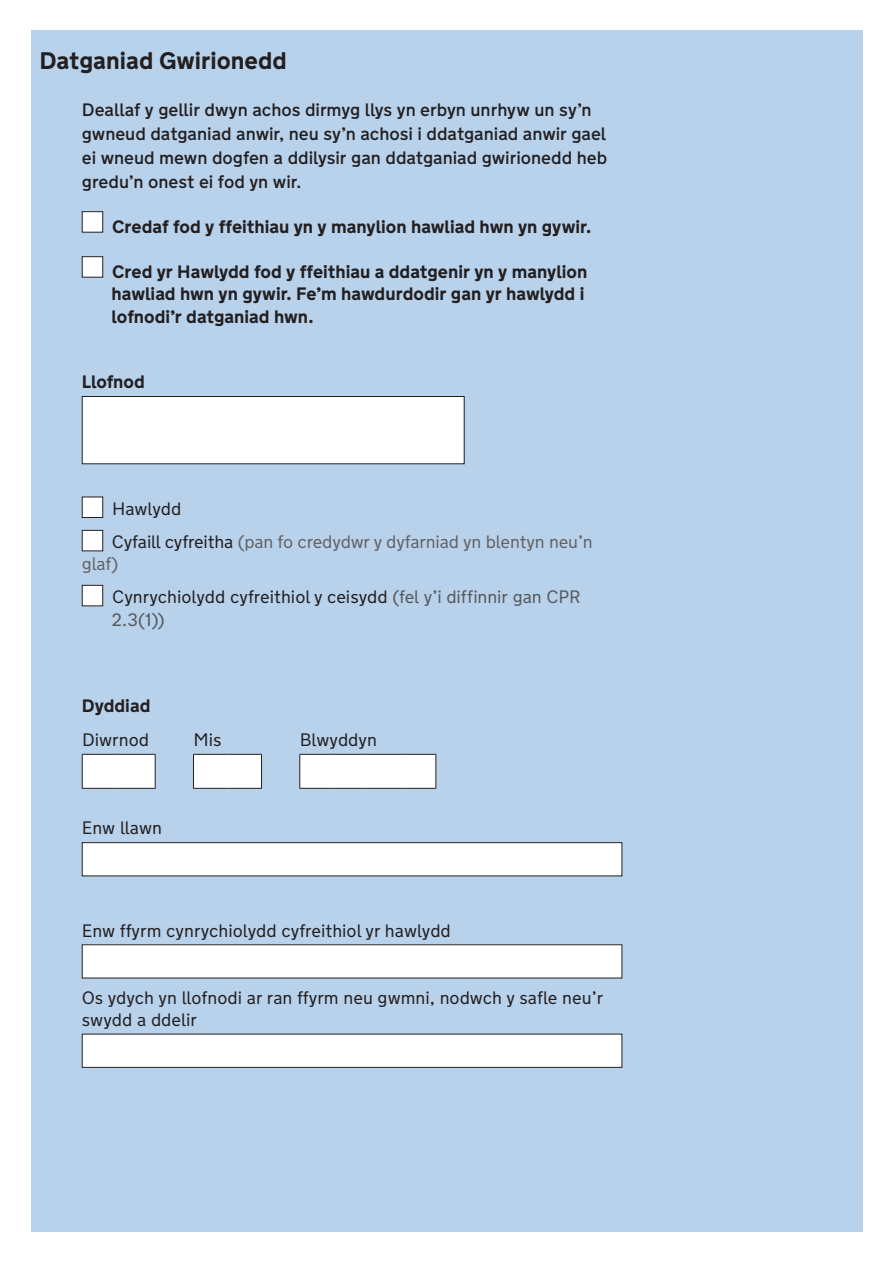
<style>
.page{position:relative;width:893px;height:1263px;background:#fff}
.page>*{position:absolute;margin:0;border:0;box-sizing:border-box;transform-origin:0 0}
.Part_-_Headings{font:700 24px "NTA";color:#231f20}
.t1{font:300 18px/22.5px "NTA";color:#231f20}
.t2{font:500 18px/24px "NTA";letter-spacing:-.005em;color:#231f20}
.Questions{font:700 18px/22.5px "NTA";color:#231f20}
.t3{font:300 18px/21.6px "NTA";letter-spacing:-.01em;color:#636366}
.s1{color:#231f20}
.s2{color:#57585a}
</style>
<div class="page">
<div style="left:31px;top:30px;width:832px;height:1202px;background:#b8d2ec"></div>
<div style="left:82px;top:212px;width:21px;height:20px;background:#fff"></div>
<div style="left:82px;top:211px;width:21px;height:22px;border:1px solid #231f20"></div>
<div style="left:82px;top:257px;width:21px;height:20px;background:#fff"></div>
<div style="left:82px;top:256px;width:21px;height:22px;border:1px solid #231f20"></div>
<div style="left:82px;top:396px;width:382px;height:68px;background:#fff"></div>
<div style="left:82px;top:396px;width:383px;height:68px;border:1px solid #231f20"></div>
<div style="left:82px;top:497px;width:21px;height:20px;background:#fff"></div>
<div style="left:82px;top:497px;width:21px;height:21px;border:1px solid #231f20"></div>
<div style="left:82px;top:530px;width:21px;height:21px;background:#fff"></div>
<div style="left:82px;top:530px;width:21px;height:21px;border:1px solid #231f20"></div>
<div style="left:82px;top:585px;width:21px;height:21px;background:#fff"></div>
<div style="left:82px;top:585px;width:21px;height:21px;border:1px solid #231f20"></div>
<svg style="left:83px;top:755px;width:352px;height:33px"></svg>
<hr style="left:82px;top:754px;width:34px;height:1px;background:#231f20">
<hr style="left:82px;top:755px;width:1px;height:33px;background:#231f20">
<hr style="left:116px;top:754px;width:40px;height:1px;background:#231f20">
<hr style="left:155px;top:755px;width:1px;height:33px;background:#231f20">
<hr style="left:82px;top:788px;width:34px;height:1px;background:#231f20">
<hr style="left:116px;top:788px;width:40px;height:1px;background:#231f20">
<hr style="left:193px;top:754px;width:34px;height:1px;background:#231f20">
<hr style="left:193px;top:755px;width:1px;height:33px;background:#231f20">
<hr style="left:227px;top:754px;width:35px;height:1px;background:#231f20">
<hr style="left:261px;top:755px;width:1px;height:33px;background:#231f20">
<hr style="left:193px;top:788px;width:34px;height:1px;background:#231f20">
<hr style="left:227px;top:788px;width:35px;height:1px;background:#231f20">
<hr style="left:299px;top:754px;width:35px;height:1px;background:#231f20">
<hr style="left:299px;top:755px;width:1px;height:33px;background:#231f20">
<hr style="left:334px;top:754px;width:34px;height:1px;background:#231f20">
<hr style="left:368px;top:754px;width:34px;height:1px;background:#231f20">
<hr style="left:402px;top:754px;width:34px;height:1px;background:#231f20">
<hr style="left:435px;top:755px;width:1px;height:33px;background:#231f20">
<hr style="left:299px;top:788px;width:35px;height:1px;background:#231f20">
<hr style="left:334px;top:788px;width:34px;height:1px;background:#231f20">
<hr style="left:368px;top:788px;width:34px;height:1px;background:#231f20">
<hr style="left:402px;top:788px;width:34px;height:1px;background:#231f20">
<div style="left:82px;top:843px;width:540px;height:33px;background:#fff"></div>
<div style="left:82px;top:842px;width:540px;height:34px;border:1px solid #231f20"></div>
<div style="left:82px;top:945px;width:540px;height:33px;background:#fff"></div>
<div style="left:82px;top:944px;width:540px;height:34px;border:1px solid #231f20"></div>
<div style="left:82px;top:1034px;width:540px;height:33px;background:#fff"></div>
<div style="left:82px;top:1034px;width:540px;height:34px;border:1px solid #231f20"></div>
<p class="Part_-_Headings" style="left:39px;top:46px;width:249px">Datganiad Gwirionedd</p>
<p class="t2" style="left:82px;top:97px;width:527px">Deallaf y gellir dwyn achos dirmyg llys yn erbyn unrhyw un sy’n gwneud datganiad anwir, neu sy’n achosi i ddatganiad anwir gael ei wneud mewn dogfen a ddilysir gan ddatganiad gwirionedd heb gredu’n onest ei fod yn wir.</p>
<p class="Questions" style="left:112px;top:215px;width:481px">Credaf fod y ffeithiau yn y manylion hawliad hwn yn gywir.</p>
<p class="Questions" style="left:112px;top:260px;width:477px">Cred yr Hawlydd fod y ffeithiau a ddatgenir yn y manylion hawliad hwn yn gywir. Fe’m hawdurdodir gan yr hawlydd i lofnodi’r datganiad hwn.</p>
<p class="Questions" style="left:82px;top:370px;width:65px">Llofnod</p>
<p class="t1" style="left:112px;top:497px;width:71px">Hawlydd</p>
<p class="t3" style="left:82px;top:531px;width:512px;text-indent:30px"><span class="s1">Cyfaill cyfreitha</span> (pan fo credydwr y dyfarniad yn blentyn neu’n glaf)</p>
<p class="t1" style="left:112px;top:585px;width:470px">Cynrychiolydd cyfreithiol y ceisydd <span class="s2">(fel y’i diffinnir gan CPR<br>2.3(1))</span></p>
<p class="Questions" style="left:82px;top:694px;width:70px">Dyddiad</p>
<p class="t1" style="left:82px;top:728px;width:68px">Diwrnod</p>
<p class="t1" style="left:193px;top:728px;width:30px">Mis</p>
<p class="t1" style="left:300px;top:728px;width:79px">Blwyddyn</p>
<p class="t1" style="left:82px;top:817px;width:82px">Enw llawn</p>
<p class="t1" style="left:82px;top:919px;width:371px">Enw ffyrm cynrychiolydd cyfreithiol yr hawlydd</p>
<p class="t1" style="left:82px;top:987px;width:523px;line-height:21.6px">Os ydych yn llofnodi ar ran ffyrm neu gwmni, nodwch y safle neu’r swydd a ddelir</p>
</div>
